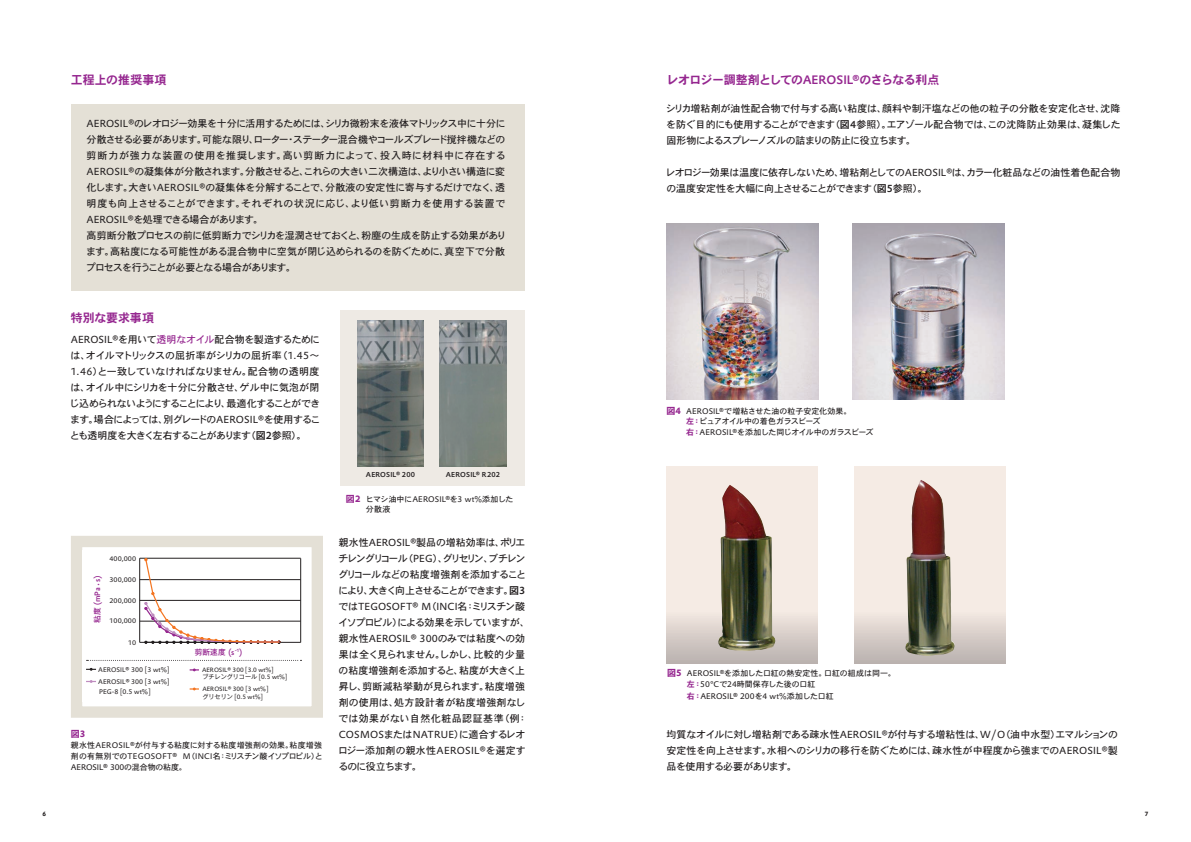
<style>
.page{position:relative;width:1191px;height:842px;background:#fff}
.page>*{position:absolute;margin:0;border:0;box-sizing:border-box;transform-origin:0 0}
.t1{font:12px "DFHS Gothic Std W7";letter-spacing:-.055em;color:#95268f}
.t2{font:12px "DFHS Gothic Std W7";color:#95268f}
.t3{font:12px "DFHS Gothic Std W7";letter-spacing:-.025em;color:#95268f}
.t4{font:10px/16px "DFHS Gothic Std W5";letter-spacing:-.035em;color:#231f20;text-align:justify}
.t5{font:10px/16px "DFHS Gothic Std W5";color:#231f20}
.t6{font:10px "Evonik Prokyon";letter-spacing:.015em;color:#231f20}
.t7{font:9px "DFHS Gothic Std W9";color:#95268f}
.t8{font:8px/10.1px "DFHS Gothic Std W5";letter-spacing:-.015em;color:#231f20}
.t9{font:8px "Evonik Prokyon";letter-spacing:.005em;color:#231f20}
.t10{font:8px "DFHS Gothic Std W5";letter-spacing:-.06em;color:#231f20}
.t11{font:500 7.6px "Evonik Prokyon";color:#95268f}
.t12{font:7.6px "Gothic MB101 Pro Medium 90 pv RKSJ H";color:#95268f}
.t13{font:500 7px "Evonik Prokyon";letter-spacing:.02em;color:#231f20}
.t14{font:6.6px/9.8px "Evonik Prokyon";color:#231f20}
.t15{font:6.5px "Evonik Prokyon";color:#231f20}
.t16{font:6.1px/7.8px "Evonik Prokyon";color:#231f20}
.t17{font:6.1px "Gothic MB101 Pro Regular 90 pv RKSJ H";color:#231f20}
.t18{font:700 6px "Evonik Prokyon";color:#231f20}
.s1{font-family:"Evonik Prokyon";font-weight:500}
.s2{font-family:"Evonik Prokyon"}
.s3{color:#95268f}
.s4{font-family:"DFHS Gothic Std W7"}
.s5{font-family:"Gothic MB101 Pro Medium 90 pv RKSJ H";font-weight:400}
.s6{font-size:5px}
.s7{font-family:"Gothic MB101 Pro Regular 90 pv RKSJ H"}
.s8{font-family:"Evonik Prokyon";font-weight:700}
.s9{font-family:"DFHS Gothic Std W5"}
.s10{font-family:"DFHS Gothic Std W9";font-size:9px;color:#95268f}
.s11{font-weight:700;font-size:9px;color:#95268f}
.s12{font-family:"Evonik Prokyon";font-weight:700;font-size:9px;color:#95268f}
.s13{font-family:"DFHS Gothic Std W7";color:#95268f}
</style>
<div class="page">
<div style="left:71px;top:104px;width:453px;height:187px;background:#e4e0d6"></div>
<div style="left:340px;top:311px;width:184px;height:175px;background:#eeeae4"></div>
<div style="left:71px;top:536px;width:252px;height:182px;border:11px solid #e4e0d6"></div>
<div style="left:82px;top:550px;width:227px;height:151px;background:#fff"></div>
<hr style="left:140px;top:621px;width:161px;height:1px;background:#231f20">
<hr style="left:140px;top:579px;width:161px;height:1px;background:#231f20">
<hr style="left:140px;top:600px;width:161px;height:1px;background:#231f20">
<hr style="left:139px;top:558px;width:1px;height:84px;background:#231f20">
<hr style="left:300px;top:558px;width:1px;height:84px;background:#231f20">
<hr style="left:140px;top:642px;width:161px;height:1px;background:#231f20">
<svg style="left:87px;top:660px;width:214px;height:1px"></svg>
<hr style="left:140px;top:558px;width:161px;height:1px;background:#231f20">
<svg style="left:86px;top:668px;width:10px;height:3px"></svg>
<svg style="left:86px;top:680px;width:10px;height:3px"></svg>
<svg style="left:190px;top:668px;width:9px;height:3px"></svg>
<svg style="left:190px;top:687px;width:9px;height:3px"></svg>
<svg style="left:144px;top:558px;width:136px;height:85px"></svg>
<img style="left:666px;top:224px;width:153px;height:176px">
<img style="left:852px;top:224px;width:153px;height:176px">
<img style="left:357px;top:321px;width:67px;height:145px">
<img style="left:440px;top:321px;width:66px;height:145px">
<svg style="left:854px;top:466px;width:151px;height:198px;background:#ebe2db"></svg>
<svg style="left:666px;top:466px;width:152px;height:198px;background:#ebe1db"></svg>
<img style="left:717px;top:485px;width:59px;height:166px">
<img style="left:904px;top:480px;width:51px;height:176px">
<p class="t2" style="left:71px;top:73px;width:97px">工程上の推奨事項</p>
<p class="t1" style="left:666px;top:73px;width:274px">レオロジー調整剤としての<span class="s1">AEROSIL®</span>のさらなる利点</p>
<p class="t4" style="left:86px;top:115px;width:422px;text-align:left"><span class="s2">AEROSIL®</span>のレオロジー効果を十分に活用するためには、シリカ微粉末を液体マトリックス中に十分に分散させる必要があります。可能な限り、ローター・ステーター混合機やコールズブレード撹拌機などの剪断力が強力な装置の使用を推奨します。高い剪断力によって、投入時に材料中に存在する<span class="s2">AEROSIL®</span>の凝集体が分散されます。分散させると、これらの大きい二次構造は、より小さい構造に変化します。大きい<span class="s2">AEROSIL®</span>の凝集体を分解することで、分散液の安定性に寄与するだけでなく、透明度も向上させることができます。それぞれの状況に応じ、より低い剪断力を使用する装置で<span class="s2">AEROSIL®</span>を処理できる場合があります。<br>高剪断分散プロセスの前に低剪断力でシリカを湿潤させておくと、粉塵の生成を防止する効果があります。高粘度になる可能性がある混合物中に空気が閉じ込められるのを防ぐために、真空下で分散プロセスを行うことが必要となる場合があります。</p>
<p class="t3" style="left:71px;top:311px;width:85px">特別な要求事項</p>
<p class="t4" style="left:70px;top:331px;width:252px"><span class="s2">AEROSIL®</span>を用いて<span class="s3">透明なオイル</span>配合物を製造するためには、オイルマトリックスの屈折率がシリカの屈折率（<span class="s2">1.45</span>～<span class="s2">1.46</span>）と一致していなければなりません。配合物の透明度は、オイル中にシリカを十分に分散させ、ゲル中に気泡が閉じ込められないようにすることにより、最適化することができます。場合によっては、別グレードの<span class="s2">AEROSIL®</span>を使用することも透明度を大きく左右することがあります（<span class="s4">図</span><span class="s1">2</span>参照）。</p>
<p class="t15" style="left:110px;top:553px;width:28px">400,000</p>
<p class="t11" style="left:91px;top:623px;width:48px;rotate:-90deg"><span class="s5">粘度</span> (mPa <span class="s6">•</span> s)</p>
<p class="t15" style="left:110px;top:574px;width:28px">300,000</p>
<p class="t15" style="left:110px;top:595px;width:28px">200,000</p>
<p class="t15" style="left:110px;top:615px;width:28px">100,000</p>
<p class="t15" style="left:128px;top:637px;width:10px">10</p>
<p class="t12" style="left:195px;top:645px;width:49px">剪断速度 <span class="s1">(s</span><sup>-</sup><sup>1</sup><span class="s1">)</span></p>
<p class="t14" style="left:98px;top:664px;width:73px">AEROSIL® 300 [3 wt%]</p>
<p class="t16" style="left:202px;top:665px;width:73px">AEROSIL® 300 [3.0 wt%]</p>
<p class="t17" style="left:202px;top:672px;width:86px">ブチレングリコール <span class="s2">[0.5 wt%]</span></p>
<p class="t14" style="left:98px;top:676px;width:73px">AEROSIL® 300 [3 wt%]<br>PEG-8 [0.5 wt%]</p>
<p class="t16" style="left:202px;top:684px;width:68px">AEROSIL® 300 [3 wt%]<span class="s7">グリセリン</span> [0.5 wt%]</p>
<p class="t7" style="left:71px;top:729px;width:16px">図<span class="s8">3</span></p>
<p class="t8" style="left:71px;top:739px;width:253px;line-height:11px">親水性<span class="s2">AEROSIL®</span>が付与する粘度に対する粘度増強剤の効果。粘度増強剤の有無別での<span class="s2">TEGOSOFT® M</span>（<span class="s2">INCI</span>名：ミリスチン酸イソプロピル）と</p>
<p class="t9" style="left:71px;top:761px;width:118px">AEROSIL® 300<span class="s9">の混合物の粘度。</span></p>
<p class="t13" style="left:366px;top:468px;width:51px">AEROSIL® 200</p>
<p class="t13" style="left:446px;top:468px;width:55px">AEROSIL® R202</p>
<p class="t9" style="left:346px;top:493px;width:169px"><span class="s10">図</span><span class="s11">2</span> <span class="s9">ヒマシ油中に</span>AEROSIL®<span class="s9">を</span>3 wt%<span class="s9">添加した</span></p>
<p class="t8" style="left:366px;top:504px;width:26px">分散液</p>
<p class="t4" style="left:338px;top:535px;width:189px">親水性<span class="s2">AEROSIL®</span>製品の増粘効率は、ポリエチレングリコール（<span class="s2">PEG</span>）、グリセリン、ブチレングリコールなどの粘度増強剤を添加することにより、大きく向上させることができます。<span class="s4">図</span><span class="s1">3</span></p>
<p class="t6" style="left:338px;top:599px;width:188px"><span class="s9">では</span>TEGOSOFT® M<span class="s9">（</span>INCI<span class="s9">名：ミリスチン酸</span></p>
<p class="t5" style="left:338px;top:615px;width:193px">イソプロピル）による効果を示していますが、親水性<span class="s2">AEROSIL® 300</span>のみでは粘度への効果は全く見られません。しかし、比較的少量の粘度増強剤を添加すると、粘度が大きく上昇し、剪断減粘挙動が見られます。粘度増強剤の使用は、処方設計者が粘度増強剤なしでは効果がない自然化粧品認証基準（例：</p>
<p class="t6" style="left:339px;top:727px;width:188px">COSMOS<span class="s9">または</span>NATRUE<span class="s9">）に適合するレオ</span></p>
<p class="t4" style="left:338px;top:743px;width:189px">ロジー添加剤の親水性<span class="s2">AEROSIL®</span>を選定するのに役立ちます。</p>
<p class="t4" style="left:666px;top:100px;width:456px">シリカ増粘剤が油性配合物で付与する高い粘度は、顔料や制汗塩などの他の粒子の分散を安定化させ、沈降を防ぐ目的にも使用することができます（<span class="s4">図</span><span class="s1">4</span>参照）。エアゾール配合物では、この沈降防止効果は、凝集した固形物によるスプレーノズルの詰まりの防止に役立ちます。</p>
<p class="t4" style="left:665px;top:164px;width:456px">レオロジー効果は温度に依存しないため、増粘剤としての<span class="s2">AEROSIL®</span>は、カラー化粧品などの油性着色配合物の温度安定性を大幅に向上させることができます（<span class="s4">図</span><span class="s1">5</span>参照）。</p>
<p class="t8" style="left:686px;top:406px;width:167px;text-indent:-20px"><span class="s10">図</span><span class="s12">4</span> <span class="s2">AEROSIL®</span>で増粘させた油の粒子安定化効果。<span class="s13">左：</span>ピュアオイル中の着色ガラスビーズ</p>
<p class="t10" style="left:686px;top:428px;width:189px"><span class="s13">右：</span><span class="s2">AEROSIL®</span>を添加した同じオイル中のガラスビーズ</p>
<p class="t8" style="left:687px;top:668px;width:210px;line-height:11.1px;text-indent:-20px"><span class="s10">図</span><span class="s12">5</span> <span class="s2">AEROSIL®</span>を添加した口紅の熱安定性。口紅の組成は同一。<span class="s13">左：</span><span class="s2">50°C</span>で<span class="s2">24</span>時間保存した後の口紅</p>
<p class="t9" style="left:687px;top:690px;width:148px"><span class="s13">右：</span>AEROSIL® 200<span class="s9">を</span>4 wt%<span class="s9">添加した口紅</span></p>
<p class="t4" style="left:666px;top:726px;width:453px">均質なオイルに対し増粘剤である疎水性<span class="s2">AEROSIL®</span>が付与する増粘性は、<span class="s2">W/O</span>（油中水型）エマルションの安定性を向上させます。水相へのシリカの移行を防ぐためには、疎水性が中程度から強までの<span class="s2">AEROSIL®</span>製品を使用する必要があります。</p>
<p class="t18" style="left:43px;top:809px;width:5px">6</p>
<p class="t18" style="left:1144px;top:809px;width:5px">7</p>
</div>
